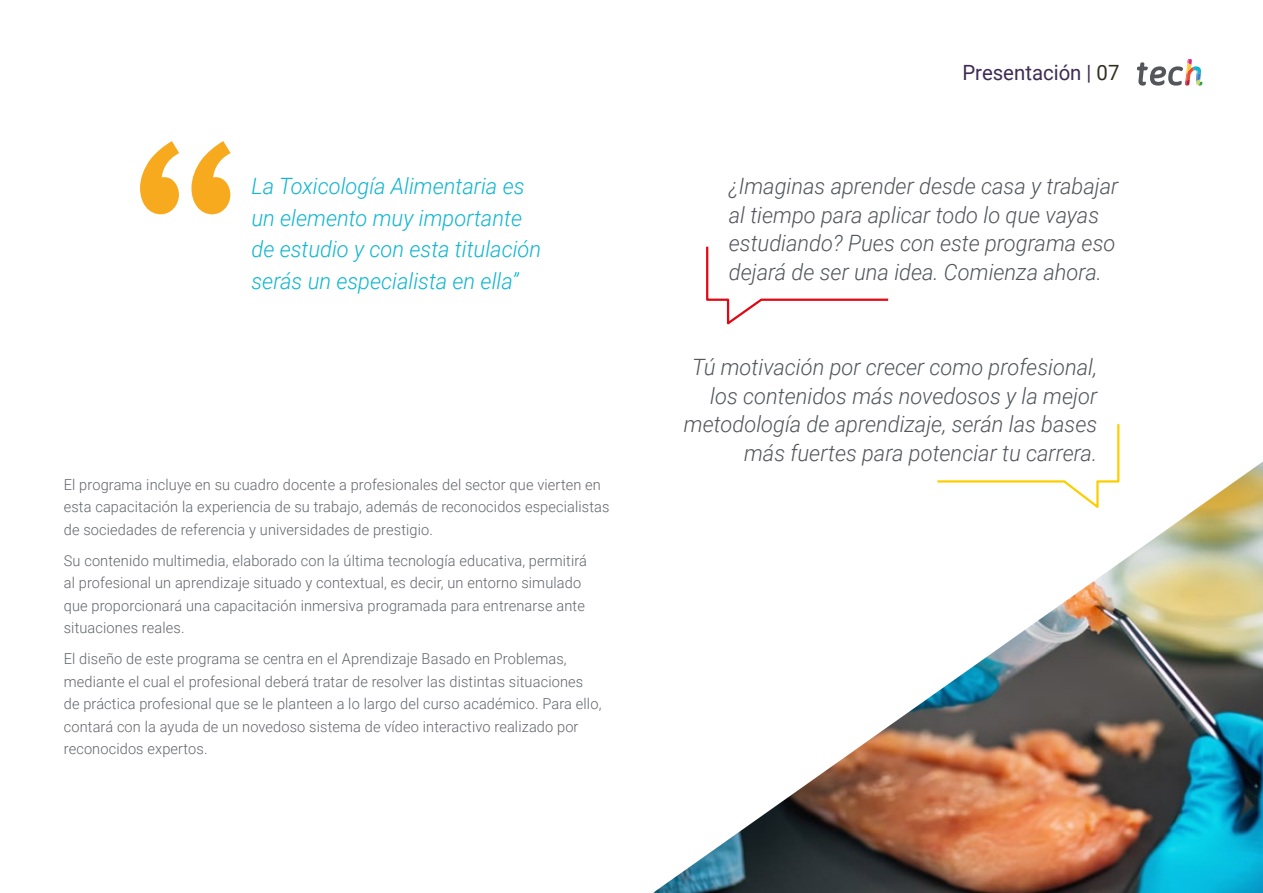
<style>
.page{position:relative;width:1263px;height:893px;background:#fff}
.page>*{position:absolute;margin:0;border:0;box-sizing:border-box;transform-origin:0 0}
.t1{font:italic 300 22.5px/28.5px "Roboto";color:#52555b;text-align:right}
.t2{font:italic 300 22.5px/31.5px "Roboto";color:#0fb6cf}
.t3{font:21px "Roboto";color:#3e2b56}
.t4{font:300 15px/22.5px "Roboto";letter-spacing:.01em;color:#61646a}
.s1{color:#312e20}
</style>
<div class="page">
<svg style="left:140px;top:141px;width:91px;height:73px"></svg>
<svg style="left:1117px;top:424px;width:3px;height:37px"></svg>
<img style="left:653px;top:461px;width:610px;height:432px">
<svg style="left:706px;top:246px;width:183px;height:79px"></svg>
<svg style="left:1137px;top:59px;width:65px;height:27px"></svg>
<h1 class="t2" style="left:251px;top:170px;width:291px">La Toxicología Alimentaria es un elemento muy importante de estudio y con esta titulación serás un especialista en ella”</h1>
<p class="t4" style="left:64px;top:472px;width:547px">El programa incluye en su cuadro docente a profesionales del sector que vierten en esta capacitación la experiencia de su trabajo, además de reconocidos especialistas de sociedades de referencia y universidades de prestigio.</p>
<p class="t4" style="left:64px;top:548px;width:525px">Su contenido multimedia, elaborado con la última tecnología educativa, permitirá al profesional un aprendizaje situado y contextual, es decir, un entorno simulado que proporcionará una capacitación inmersiva programada para entrenarse ante situaciones reales.</p>
<p class="t4" style="left:64px;top:647px;width:539px">El diseño de este programa se centra en el Aprendizaje Basado en Problemas, mediante el cual el profesional deberá tratar de resolver las distintas situaciones de práctica profesional que se le planteen a lo largo del curso académico. Para ello, contará con la ayuda de un novedoso sistema de vídeo interactivo realizado por reconocidos expertos.</p>
<h2 class="t3" style="left:962px;top:57px;width:159px">Presentación | <span class="s1">07</span></h2>
<h1 class="t1" style="left:729px;top:171px;width:391px;text-align:left">¿Imaginas aprender desde casa y trabajar al tiempo para aplicar todo lo que vayas estudiando? Pues con este programa eso dejará de ser una idea. Comienza ahora.</h1>
<h1 class="t1" style="left:684px;top:352px;width:415px">Tú motivación por crecer como profesional, los contenidos más novedosos y la mejor metodología de aprendizaje, serán las bases más fuertes para potenciar tu carrera.</h1>
</div>
